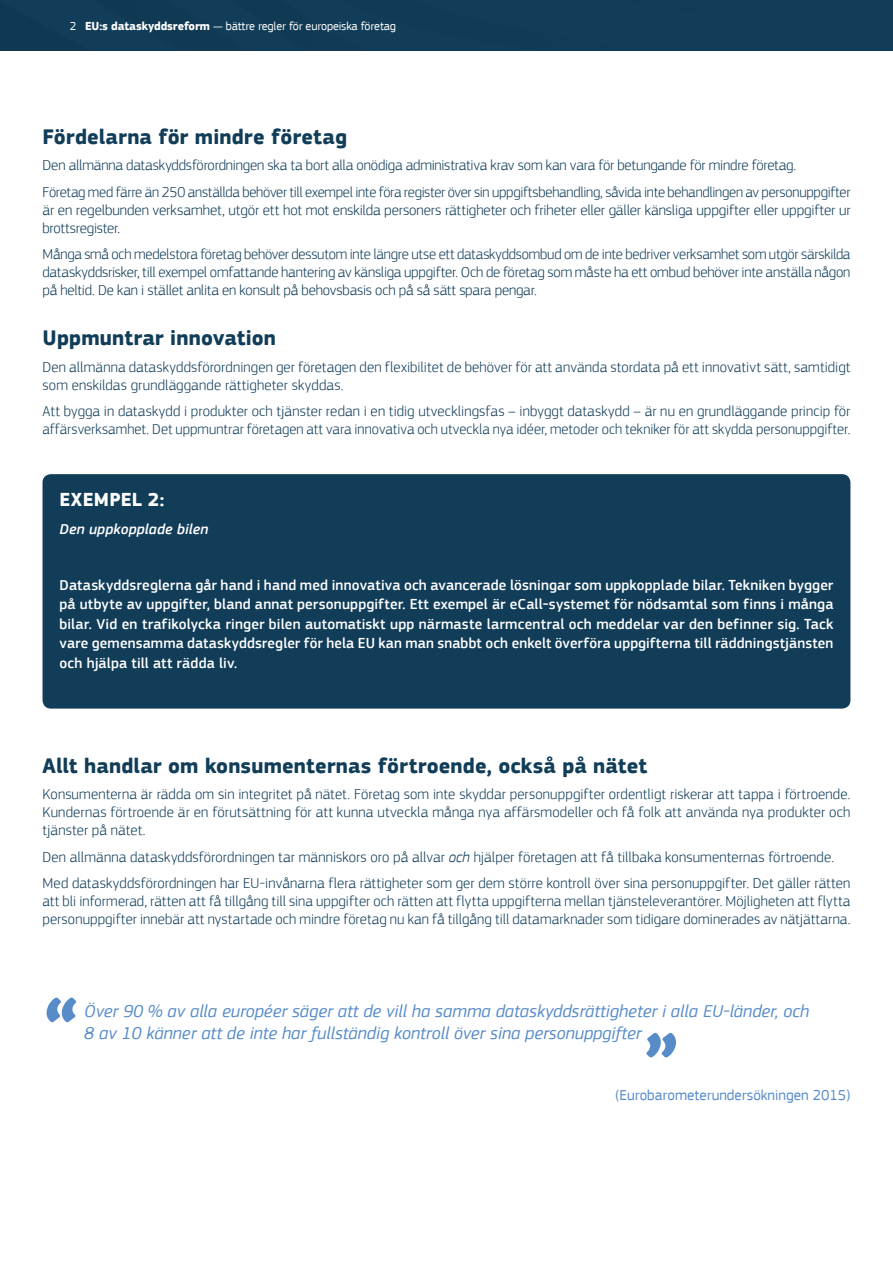
<style>
.page{position:relative;width:893px;height:1263px;background:#fff}
.page>*{position:absolute;margin:0;border:0;box-sizing:border-box;transform-origin:0 0}
.factsheet_-_graph_ti{font:700 79.35px "EC Square Sans Pro";color:#578cc9}
.factsheet_-_body_tex{font:700 21.75px "EC Square Sans Pro";letter-spacing:.005em;color:#113d59}
.factsheet_-_box_-_su{font:700 19.5px "EC Square Sans Pro";letter-spacing:.015em;color:#fff}
.factsheet_-_graph_ti-2{font:italic 18px "EC Square Sans Pro";color:#578cc9}
.factsheet_-_body_tex-2{font:300 15px/18px "EC Square Sans Pro";letter-spacing:.005em;color:#113d59;text-align:justify}
.factsheet_-_box_-_bo{font:500 15px/19.5px "EC Square Sans Pro";letter-spacing:.01em;color:#fff;text-align:justify}
.factsheet_-_body_tex-3{font:300 15px "EC Square Sans Pro";letter-spacing:-.015em;color:#113d59}
.factsheet_-_graph_ti-3{font:15px "EC Square Sans Pro";color:#578cc9}
.factsheet_-_box_-_bo-2{font:italic 500 15px "EC Square Sans Pro";letter-spacing:.01em;color:#fff}
.t1{font:12px "EC Square Sans Pro";letter-spacing:-.01em;color:#fff}
.s1{font-weight:700}
.s2{font-style:italic}
</style>
<div class="page">
<div style="left:0;top:0;width:893px;height:51px;background:#113d59"></div>
<div style="left:43px;top:474px;width:807px;height:235px;background:#113d59;border-radius:9px"></div>
<p class="t1" style="left:70px;top:19px;width:328px">2 <span class="s1">EU:s dataskyddsreform</span> — bättre regler för europeiska företag</p>
<p class="factsheet_-_body_tex" style="left:43px;top:124px;width:306px">Fördelarna för mindre företag</p>
<p class="factsheet_-_body_tex-3" style="left:43px;top:157px;width:755px">Den allmänna dataskyddsförordningen ska ta bort alla onödiga administrativa krav som kan vara för betungande för mindre företag.</p>
<p class="factsheet_-_body_tex-2" style="left:43px;top:183px;width:810px">Företag med färre än 250 anställda behöver till exempel inte föra register över sin uppgiftsbehandling, såvida inte behandlingen av personuppgifter är en regelbunden verksamhet, utgör ett hot mot enskilda personers rättigheter och friheter eller gäller känsliga uppgifter eller uppgifter ur brottsregister.</p>
<p class="factsheet_-_body_tex-2" style="left:43px;top:245px;width:809px">Många små och medelstora företag behöver dessutom inte längre utse ett dataskyddsombud om de inte bedriver verksamhet som utgör särskilda dataskyddsrisker, till exempel omfattande hantering av känsliga uppgifter. Och de företag som måste ha ett ombud behöver inte anställa någon på heltid. De kan i stället anlita en konsult på behovsbasis och på så sätt spara pengar.</p>
<p class="factsheet_-_body_tex" style="left:43px;top:325px;width:235px">Uppmuntrar innovation</p>
<p class="factsheet_-_body_tex-2" style="left:43px;top:358px;width:809px">Den allmänna dataskyddsförordningen ger företagen den flexibilitet de behöver för att använda stordata på ett innovativt sätt, samtidigt som enskildas grundläggande rättigheter skyddas.</p>
<p class="factsheet_-_body_tex-2" style="left:43px;top:402px;width:809px">Att bygga in dataskydd i produkter och tjänster redan i en tidig utvecklingsfas – inbyggt dataskydd – är nu en grundläggande princip för affärsverksamhet. Det uppmuntrar företagen att vara innovativa och utveckla nya idéer, metoder och tekniker för att skydda personuppgifter.</p>
<p class="factsheet_-_box_-_su" style="left:60px;top:488px;width:106px">EXEMPEL 2:</p>
<p class="factsheet_-_box_-_bo-2" style="left:60px;top:520px;width:150px">Den uppkopplade bilen</p>
<p class="factsheet_-_box_-_bo" style="left:60px;top:575px;width:775px">Dataskyddsreglerna går hand i hand med innovativa och avancerade lösningar som uppkopplade bilar. Tekniken bygger på utbyte av uppgifter, bland annat personuppgifter. Ett exempel är eCall-systemet för nödsamtal som finns i många bilar. Vid en trafikolycka ringer bilen automatiskt upp närmaste larmcentral och meddelar var den befinner sig. Tack vare gemensamma dataskyddsregler för hela EU kan man snabbt och enkelt överföra uppgifterna till räddningstjänsten och hjälpa till att rädda liv.</p>
<p class="factsheet_-_body_tex" style="left:43px;top:752px;width:606px">Allt handlar om konsumenternas förtroende, också på nätet</p>
<p class="factsheet_-_body_tex-2" style="left:43px;top:785px;width:809px">Konsumenterna är rädda om sin integritet på nätet. Företag som inte skyddar personuppgifter ordentligt riskerar att tappa i förtroende.<br>Kundernas förtroende är en förutsättning för att kunna utveckla många nya affärsmodeller och få folk att använda nya produkter och tjänster på nätet.</p>
<p class="factsheet_-_body_tex-2" style="left:43px;top:847px;width:793px">Den allmänna dataskyddsförordningen tar människors oro på allvar <span class="s2">och</span> hjälper företagen att få tillbaka konsumenternas förtroende.</p>
<p class="factsheet_-_body_tex-2" style="left:43px;top:874px;width:809px">Med dataskyddsförordningen har EU-invånarna flera rättigheter som ger dem större kontroll över sina personuppgifter. Det gäller rätten att bli informerad, rätten att få tillgång till sina uppgifter och rätten att flytta uppgifterna mellan tjänsteleverantörer. Möjligheten att flytta personuppgifter innebär att nystartade och mindre företag nu kan få tillgång till datamarknader som tidigare dominerades av nätjättarna.</p>
<p class="factsheet_-_graph_ti" style="left:43px;top:981px;width:39px">“</p>
<p class="factsheet_-_graph_ti-2" style="left:84px;top:1001px;width:727px">Över 90 % av alla européer säger att de vill ha samma dataskyddsrättigheter i alla EU-länder, och</p>
<p class="factsheet_-_graph_ti-2" style="left:84px;top:1022px;width:559px">8 av 10 känner att de inte har fullständig kontroll över sina personuppgifter</p>
<p class="factsheet_-_graph_ti" style="left:642px;top:1016px;width:39px">”</p>
<p class="factsheet_-_graph_ti-3" style="left:615px;top:1086px;width:237px">(Eurobarometerundersökningen 2015)</p>
</div>
